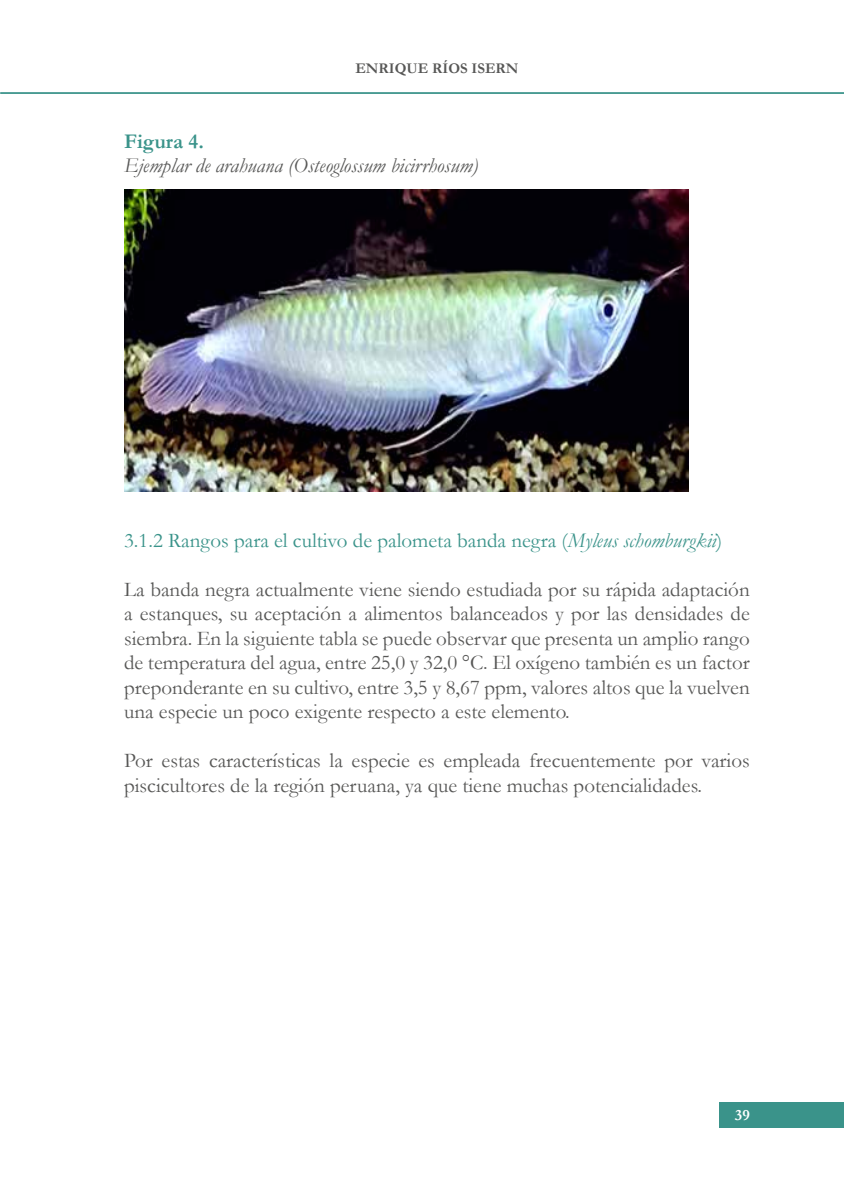
<style>
.page{position:relative;width:844px;height:1191px;background:#fff}
.page>*{position:absolute;margin:0;border:0;box-sizing:border-box;transform-origin:0 0}
.t1{font:21px/24.5px "Garamond";color:#575756;text-align:justify}
.t2{font:21px "Garamond";color:#3a938a}
.t3{font:italic 21px "Garamond";color:#575756}
.t4{font:700 21px "Garamond";color:#3a938a}
.t5{font:700 15.75px "Garamond";color:#fff}
.t6{font:700 14.88px "Garamond";color:#575756}
.s1{font-style:italic}
</style>
<div class="page">
<hr style="left:0;top:92px;width:843px;height:2px;background:#3a938a">
<div style="left:719px;top:1102px;width:124px;height:26px;background:#3a938a"></div>
<img style="left:124px;top:190px;width:564px;height:301px">
<p class="t6" style="left:355px;top:58px;width:165px">ENRIQUE RÍOS ISERN</p>
<p class="t4" style="left:124px;top:127px;width:81px">Figura 4.</p>
<p class="t3" style="left:124px;top:151px;width:355px">Ejemplar de arahuana (Osteoglossum bicirrhosum)</p>
<p class="t2" style="left:124px;top:526px;width:599px">3.1.2 Rangos para el cultivo de palometa banda negra (<span class="s1">Myleus schomburgkii</span>)</p>
<p class="t1" style="left:124px;top:576px;width:627px">La banda negra actualmente viene siendo estudiada por su rápida adaptación a estanques, su aceptación a alimentos balanceados y por las densidades de siembra. En la siguiente tabla se puede observar que presenta un amplio rango de temperatura del agua, entre 25,0 y 32,0 °C. El oxígeno también es un factor preponderante en su cultivo, entre 3,5 y 8,67 ppm, valores altos que la vuelven una especie un poco exigente respecto a este elemento.</p>
<p class="t1" style="left:124px;top:748px;width:627px">Por estas características la especie es empleada frecuentemente por varios piscicultores de la región peruana, ya que tiene muchas potencialidades.</p>
<p class="t5" style="left:734px;top:1104px;width:16px">39</p>
</div>
